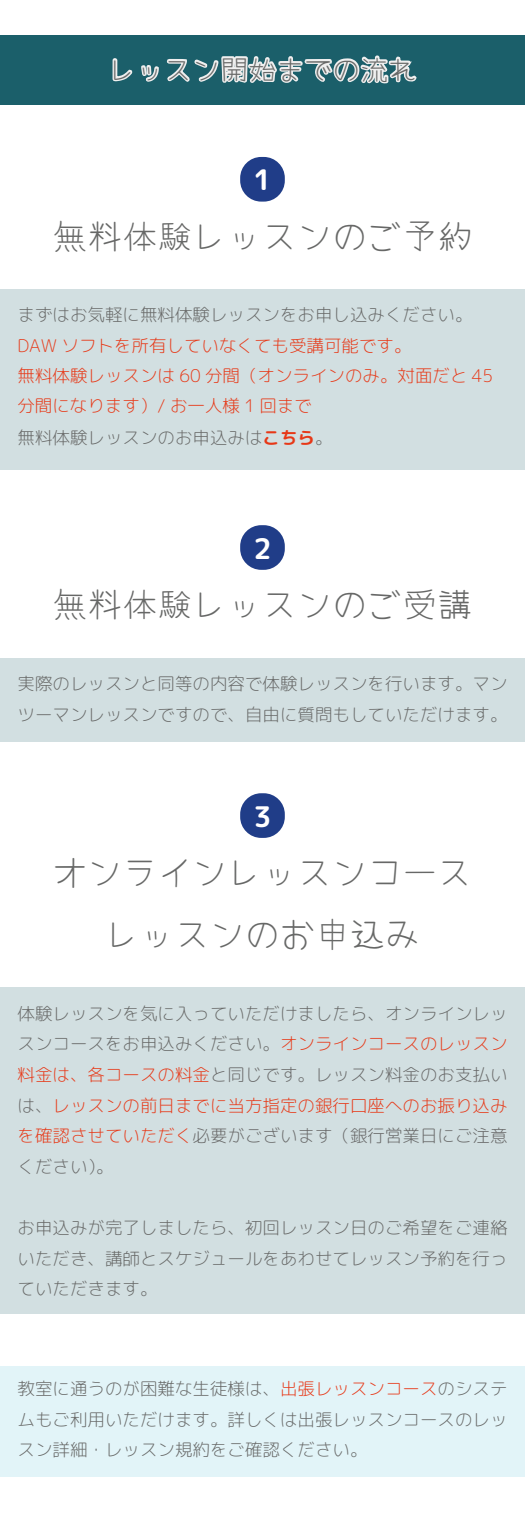
<style>
.page{position:relative;width:525px;height:1525px;background:#fff}
.page>*{position:absolute;margin:0;border:0;box-sizing:border-box;transform-origin:0 0}
.t1{font:35px/61.2px "Yomogi Font";color:#676867;text-align:center}
.t2{font:28.35px "rounded mgenplus 1 p bold";color:#fff}
.t3{font:28px "Yomogi Font";color:#676867}
.t4{font:17.5px/30.6px "rounded mgenplus 1 p light";color:#e73817}
.t5{font:17.5px/30.6px "rounded mgenplus 1 p light";color:#676867;text-align:justify}
.s1{color:#676867}
.s2{font-family:"rounded mgenplus 1 p bold"}
.s3{color:#676767}
.s4{color:#e73817}
</style>
<div class="page">
<div style="left:0;top:35px;width:525px;height:69px;background:#1b5f6a"></div>
<svg style="left:112px;top:58px;width:21px;height:24px"></svg>
<svg style="left:139px;top:55px;width:276px;height:235px"></svg>
<div style="left:0;top:290px;width:525px;height:180px;background:#d2dfe1"></div>
<div style="left:0;top:658px;width:525px;height:83px;background:#d2dfe1"></div>
<div style="left:0;top:1366px;width:525px;height:110px;background:#e2f4f8"></div>
<div style="left:240px;top:157px;width:45px;height:45px;background:#203d88;border-radius:21px"></div>
<div style="left:240px;top:525px;width:45px;height:45px;background:#203d88;border-radius:21px"></div>
<div style="left:0;top:987px;width:525px;height:327px;background:#d2dfe1"></div>
<div style="left:240px;top:793px;width:45px;height:45px;background:#203d88;border-radius:21px"></div>
<h3 class="t3" style="left:108px;top:55px;width:309px">レッスン開始までの流れ</h3>
<h2 class="t2" style="left:253px;top:160px;width:20px">1</h2>
<h1 class="t1" style="left:52px;top:206px;width:421px">無料体験レッスンのご予約</h1>
<p class="t5" style="left:18px;top:299px;width:456px">まずはお気軽に無料体験レッスンをお申し込みください。</p>
<p class="t4" style="left:17px;top:330px;width:477px">DAW ソフトを所有していなくても受講可能です。<br>無料体験レッスンは 60 分間（オンラインのみ。対面だと 45分間になります）/ お一人様 1 回まで<br><span class="s1">無料体験レッスンのお申込みは</span><span class="s2">こちら</span><span class="s1">。</span></p>
<h2 class="t2" style="left:253px;top:528px;width:20px">2</h2>
<h1 class="t1" style="left:52px;top:574px;width:421px">無料体験レッスンのご受講</h1>
<p class="t5" style="left:18px;top:669px;width:491px">実際のレッスンと同等の内容で体験レッスンを行います。マンツーマンレッスンですので、自由に質問もしていただけます。</p>
<h2 class="t2" style="left:253px;top:796px;width:20px">3</h2>
<h1 class="t1" style="left:52px;top:842px;width:421px">オンラインレッスンコースレッスンのお申込み</h1>
<p class="t4" style="left:18px;top:998px;width:491px;text-align:justify"><span class="s1">体験レッスンを気に入っていただけましたら、オンラインレッスンコースをお申込みください。</span>オンラインコースのレッスン料金は、各コースの料金<span class="s3">と同じです。レッスン料金のお支払いは、</span>レッスンの前日までに当方指定の銀行口座へのお振り込みを確認させていただく<span class="s3">必要がございます（銀行営業日にご注意ください）。</span></p>
<p class="t5" style="left:18px;top:1212px;width:491px">お申込みが完了しましたら、初回レッスン日のご希望をご連絡いただき、講師とスケジュールをあわせてレッスン予約を行っていただきます。</p>
<p class="t5" style="left:18px;top:1373px;width:491px">教室に通うのが困難な生徒様は、<span class="s4">出張レッスンコース</span>のシステムもご利用いただけます。詳しくは出張レッスンコースのレッスン詳細・レッスン規約をご確認ください。</p>
</div>
